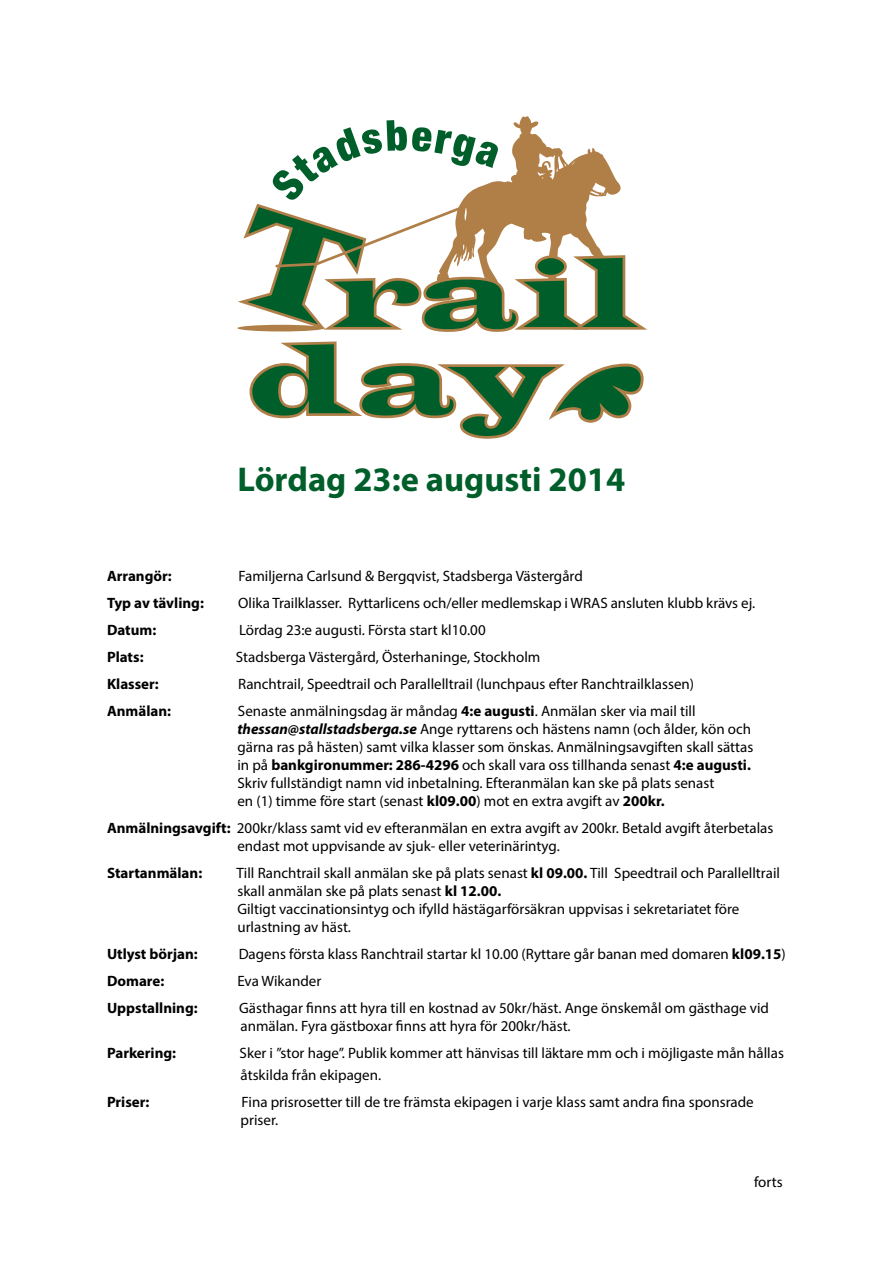
<style>
.page{position:relative;width:893px;height:1263px;background:#fff}
.page>*{position:absolute;margin:0;border:0;box-sizing:border-box;transform-origin:0 0}
.t1{font:700 34.5px "Myriad Pro";color:#005e2a}
.t2{font:900 condensed 34.35px "Helvetica Neue";letter-spacing:.06em;color:#005e2a}
.t3{font:15px/18px "Myriad Pro";color:#000}
.t4{font:700 15px "Myriad Pro";color:#000}
.s1{font-weight:700}
.s2{font-weight:700;font-style:italic}
</style>
<div class="page">
<svg style="left:238px;top:116px;width:409px;height:216px"></svg>
<svg style="left:250px;top:341px;width:394px;height:98px"></svg>
<h2 class="t2" style="left:249px;top:454px;width:390px">www.stallstadsberga.se</h2>
<h1 class="t1" style="left:237px;top:456px;width:389px">Lördag 23:e augusti 2014</h1>
<p class="t4" style="left:107px;top:566px;width:66px">Arrangör:</p>
<p class="t3" style="left:238px;top:566px;width:346px">Familjerna Carlsund &amp; Bergqvist, Stadsberga Västergård</p>
<p class="t4" style="left:107px;top:593px;width:98px">Typ av tävling:</p>
<p class="t3" style="left:238px;top:593px;width:518px">Olika Trailklasser. Ryttarlicens och/eller medlemskap i WRAS ansluten klubb krävs ej.</p>
<p class="t4" style="left:107px;top:620px;width:51px">Datum:</p>
<p class="t3" style="left:239px;top:620px;width:248px">Lördag 23:e augusti. Första start kl10.00</p>
<p class="t4" style="left:107px;top:647px;width:38px">Plats:</p>
<p class="t3" style="left:236px;top:647px;width:306px">Stadsberga Västergård, Österhaninge, Stockholm</p>
<p class="t4" style="left:107px;top:674px;width:53px">Klasser:</p>
<p class="t3" style="left:238px;top:674px;width:457px">Ranchtrail, Speedtrail och Parallelltrail (lunchpaus efter Ranchtrailklassen)</p>
<p class="t4" style="left:107px;top:701px;width:66px">Anmälan:</p>
<p class="t3" style="left:237px;top:701px;width:517px">Senaste anmälningsdag är måndag <span class="s1">4:e augusti</span>. Anmälan sker via mail till <span class="s2">thessan@stallstadsberga.se</span> Ange ryttarens och hästens namn (och ålder, kön och gärna ras på hästen) samt vilka klasser som önskas. Anmälningsavgiften skall sättas in på <span class="s1">bankgironummer: 286-4296</span> och skall vara oss tillhanda senast <span class="s1">4:e augusti.<br></span>Skriv fullständigt namn vid inbetalning. Efteranmälan kan ske på plats senast<br>en (1) timme före start (senast <span class="s1">kl09.00</span>) mot en extra avgift av <span class="s1">200kr.</span></p>
<p class="t3" style="left:237px;top:818px;width:537px;text-indent:-130px"><span class="s1">Anmälningsavgift:</span> 200kr/klass samt vid ev efteranmälan en extra avgift av 200kr. Betald avgift återbetalas endast mot uppvisande av sjuk- eller veterinärintyg.</p>
<p class="t4" style="left:107px;top:863px;width:97px">Startanmälan:</p>
<p class="t3" style="left:237px;top:863px;width:545px">Till Ranchtrail skall anmälan ske på plats senast <span class="s1">kl 09.00.</span> Till Speedtrail och Parallelltrail skall anmälan ske på plats senast <span class="s1">kl 12.00.<br></span>Giltigt vaccinationsintyg och ifylld hästägarförsäkran uppvisas i sekretariatet före urlastning av häst.</p>
<p class="t4" style="left:107px;top:944px;width:92px">Utlyst början:</p>
<p class="t3" style="left:239px;top:944px;width:549px">Dagens första klass Ranchtrail startar kl 10.00 (Ryttare går banan med domaren <span class="s1">kl09.15</span>)</p>
<p class="t4" style="left:107px;top:971px;width:59px">Domare:</p>
<p class="t3" style="left:237px;top:971px;width:85px">Eva Wikander</p>
<p class="t4" style="left:107px;top:998px;width:92px">Uppstallning:</p>
<p class="t3" style="left:239px;top:998px;width:531px">Gästhagar finns att hyra till en kostnad av 50kr/häst. Ange önskemål om gästhage vid anmälan. Fyra gästboxar finns att hyra för 200kr/häst.</p>
<p class="t4" style="left:107px;top:1043px;width:71px">Parkering:</p>
<p class="t3" style="left:240px;top:1041px;width:546px;line-height:22.5px">Sker i ”stor hage”. Publik kommer att hänvisas till läktare mm och i möjligaste mån hållas åtskilda från ekipagen.</p>
<p class="t4" style="left:107px;top:1092px;width:44px">Priser:</p>
<p class="t3" style="left:241px;top:1093px;width:515px">Fina prisrosetter till de tre främsta ekipagen i varje klass samt andra fina sponsrade priser.</p>
<p class="t3" style="left:754px;top:1173px;width:30px">forts</p>
</div>
